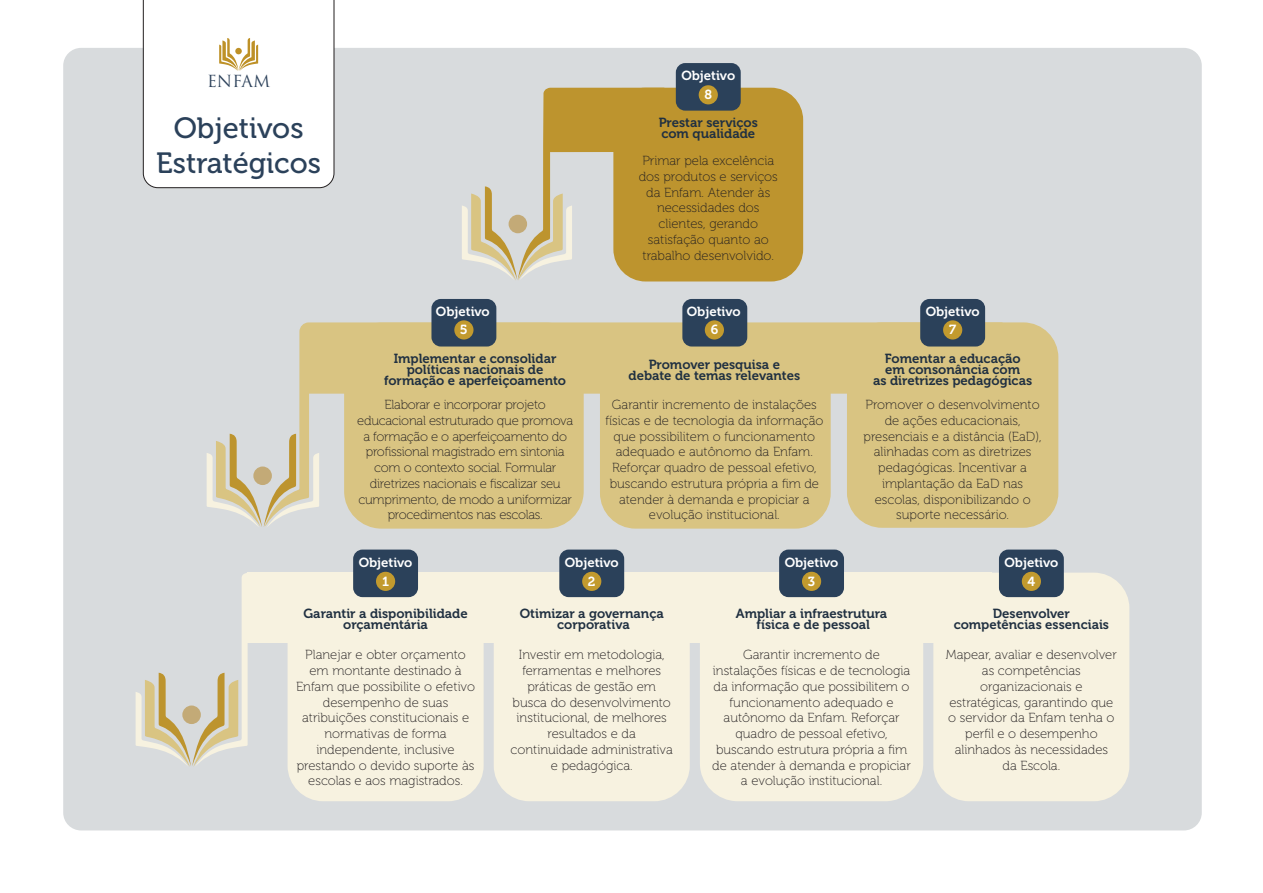
<style>
.page{position:relative;width:1263px;height:893px;background:#fff}
.page>*{position:absolute;margin:0;border:0;box-sizing:border-box;transform-origin:0 0}
.t1{font:29.25px/35.1px "Museo 500";color:#2b415a;text-align:center}
.t2{font:16.2px "Trajan Pro";color:#2c415a}
.t3{font:13.2px/15.8px "Museo 100";color:#231f20;text-align:center}
.t4{font:13.2px/10.8px "Museo 700";color:#203041;text-align:center}
.t5{font:13.2px/15.8px "Museo 100";letter-spacing:-.02em;color:#231f20;text-align:center}
.t6{font:13.2px/18.5px "Museo 700";color:#fff;text-align:center}
</style>
<div class="page">
<div style="left:63px;top:48px;width:1139px;height:782px;background:#d8dbdd;border-radius:18px"></div>
<div style="left:143px;top:0;width:191px;height:188px;background:#fff"></div>
<svg style="left:295px;top:322px;width:581px;height:205px"></svg>
<svg style="left:207px;top:434px;width:112px;height:93px"></svg>
<div style="left:344px;top:323px;width:240px;height:206px;background:#d9c482;border-radius:37px"></div>
<div style="left:431px;top:299px;width:65px;height:47px;background:#2b415a;border-radius:9px"></div>
<div style="left:454px;top:320px;width:19px;height:20px;background:#c29a2e;border-radius:50%"></div>
<div style="left:600px;top:335px;width:231px;height:194px;background:#d9c482;border-radius:36px"></div>
<div style="left:847px;top:322px;width:211px;height:206px;background:#d9c482;border-radius:35px"></div>
<div style="left:682px;top:299px;width:65px;height:47px;background:#2b415a;border-radius:9px"></div>
<div style="left:920px;top:299px;width:65px;height:47px;background:#2b415a;border-radius:9px"></div>
<div style="left:705px;top:320px;width:19px;height:20px;background:#c29a2e;border-radius:50%"></div>
<div style="left:943px;top:320px;width:19px;height:20px;background:#c29a2e;border-radius:50%"></div>
<div style="left:613px;top:88px;width:190px;height:193px;background:#bd942e;border-radius:32px"></div>
<svg style="left:462px;top:88px;width:178px;height:193px"></svg>
<div style="left:676px;top:63px;width:65px;height:48px;background:#2b415a;border-radius:9px"></div>
<div style="left:699px;top:85px;width:19px;height:19px;background:#c29a2e;border-radius:50%"></div>
<svg style="left:136px;top:572px;width:112px;height:195px"></svg>
<div style="left:248px;top:573px;width:744px;height:70px;background:#f7f2e0"></div>
<div style="left:700px;top:573px;width:223px;height:228px;background:#f7f2e0;border-radius:38px"></div>
<div style="left:288px;top:573px;width:196px;height:228px;background:#f7f2e0;border-radius:36px"></div>
<div style="left:494px;top:573px;width:196px;height:228px;background:#f7f2e0;border-radius:36px"></div>
<div style="left:933px;top:573px;width:196px;height:228px;background:#f7f2e0;border-radius:36px"></div>
<div style="left:559px;top:550px;width:65px;height:47px;background:#2b415a;border-radius:9px"></div>
<div style="left:779px;top:550px;width:65px;height:47px;background:#2b415a;border-radius:9px"></div>
<div style="left:999px;top:550px;width:65px;height:47px;background:#2b415a;border-radius:9px"></div>
<div style="left:353px;top:550px;width:65px;height:47px;background:#2b415a;border-radius:9px"></div>
<div style="left:376px;top:572px;width:19px;height:19px;background:#c29a2e;border-radius:50%"></div>
<div style="left:582px;top:572px;width:19px;height:19px;background:#c29a2e;border-radius:50%"></div>
<div style="left:802px;top:572px;width:19px;height:19px;background:#c29a2e;border-radius:50%"></div>
<div style="left:1022px;top:572px;width:19px;height:19px;background:#c29a2e;border-radius:50%"></div>
<p class="t2" style="left:207px;top:71px;width:65px">ENFAM</p>
<h1 class="t1" style="left:156px;top:111px;width:166px">Objetivos<br>Estratégicos</h1>
<p class="t6" style="left:681px;top:67px;width:55px">Objetivo<br>8</p>
<p class="t6" style="left:436px;top:302px;width:55px">Objetivo<br>5</p>
<p class="t4" style="left:384px;top:354px;width:183px">Implementar e consolidar políticas nacionais de formação e aperfeiçoamento</p>
<p class="t5" style="left:357px;top:397px;width:218px">Elaborar e incorporar projeto educacional estruturado que promova a formação e o aperfeiçoamento do profissional magistrado em sintonia com o contexto social. Formular diretrizes nacionais e fiscalizar seu cumprimento, de modo a uniformizar procedimentos nas escolas.</p>
<p class="t4" style="left:659px;top:117px;width:101px;text-align:left">Prestar serviços com qualidade</p>
<p class="t3" style="left:639px;top:153px;width:141px">Primar pela excelência dos produtos e serviços da Enfam. Atender às necessidades dos clientes, gerando satisfação quanto ao trabalho desenvolvido.</p>
<p class="t6" style="left:687px;top:302px;width:55px">Objetivo<br>6</p>
<p class="t6" style="left:926px;top:302px;width:55px">Objetivo<br>7</p>
<p class="t4" style="left:629px;top:359px;width:173px">Promover pesquisa e debate de temas relevantes</p>
<p class="t3" style="left:605px;top:397px;width:219px">Garantir incremento de instalações físicas e de tecnologia da informação que possibilitem o funcionamento adequado e autônomo da Enfam.<br>Reforçar quadro de pessoal efetivo, buscando estrutura própria a fim de atender à demanda e propiciar a evolução institucional.</p>
<p class="t4" style="left:873px;top:354px;width:161px">Fomentar a educação<br>em consonância com<br>as diretrizes pedagógicas</p>
<p class="t3" style="left:864px;top:397px;width:180px">Promover o desenvolvimento de ações educacionais, presenciais e a distância (EaD), alinhadas com as diretrizes pedagógicas. Incentivar a implantação da EaD nas escolas, disponibilizando o suporte necessário.</p>
<p class="t6" style="left:359px;top:553px;width:55px">Objetivo<br>1</p>
<p class="t6" style="left:565px;top:553px;width:55px">Objetivo<br>2</p>
<p class="t6" style="left:785px;top:553px;width:55px">Objetivo<br>3</p>
<p class="t6" style="left:1004px;top:553px;width:55px">Objetivo<br>4</p>
<p class="t4" style="left:303px;top:609px;width:166px">Garantir a disponibilidade orçamentária</p>
<p class="t4" style="left:520px;top:609px;width:145px">Otimizar a governança corporativa</p>
<p class="t4" style="left:736px;top:609px;width:153px">Ampliar a infraestrutura física e de pessoal</p>
<p class="t4" style="left:954px;top:609px;width:157px">Desenvolver competências essenciais</p>
<p class="t3" style="left:296px;top:647px;width:180px">Planejar e obter orçamento em montante destinado à<br>Enfam que possibilite o efetivo desempenho de suas atribuições constitucionais e normativas de forma independente, inclusive prestando o devido suporte às escolas e aos magistrados.</p>
<p class="t3" style="left:511px;top:647px;width:164px">Investir em metodologia, ferramentas e melhores práticas de gestão em busca do desenvolvimento institucional, de melhores resultados e da continuidade administrativa e pedagógica.</p>
<p class="t3" style="left:712px;top:647px;width:200px">Garantir incremento de instalações físicas e de tecnologia da informação que possibilitem o funcionamento adequado e autônomo da Enfam. Reforçar quadro de pessoal efetivo, buscando estrutura própria a fim de atender à demanda e propiciar a evolução institucional.</p>
<p class="t3" style="left:946px;top:647px;width:172px">Mapear, avaliar e desenvolver as competências organizacionais e estratégicas, garantindo que o servidor da Enfam tenha o perfil e o desempenho alinhados às necessidades da Escola.</p>
</div>
